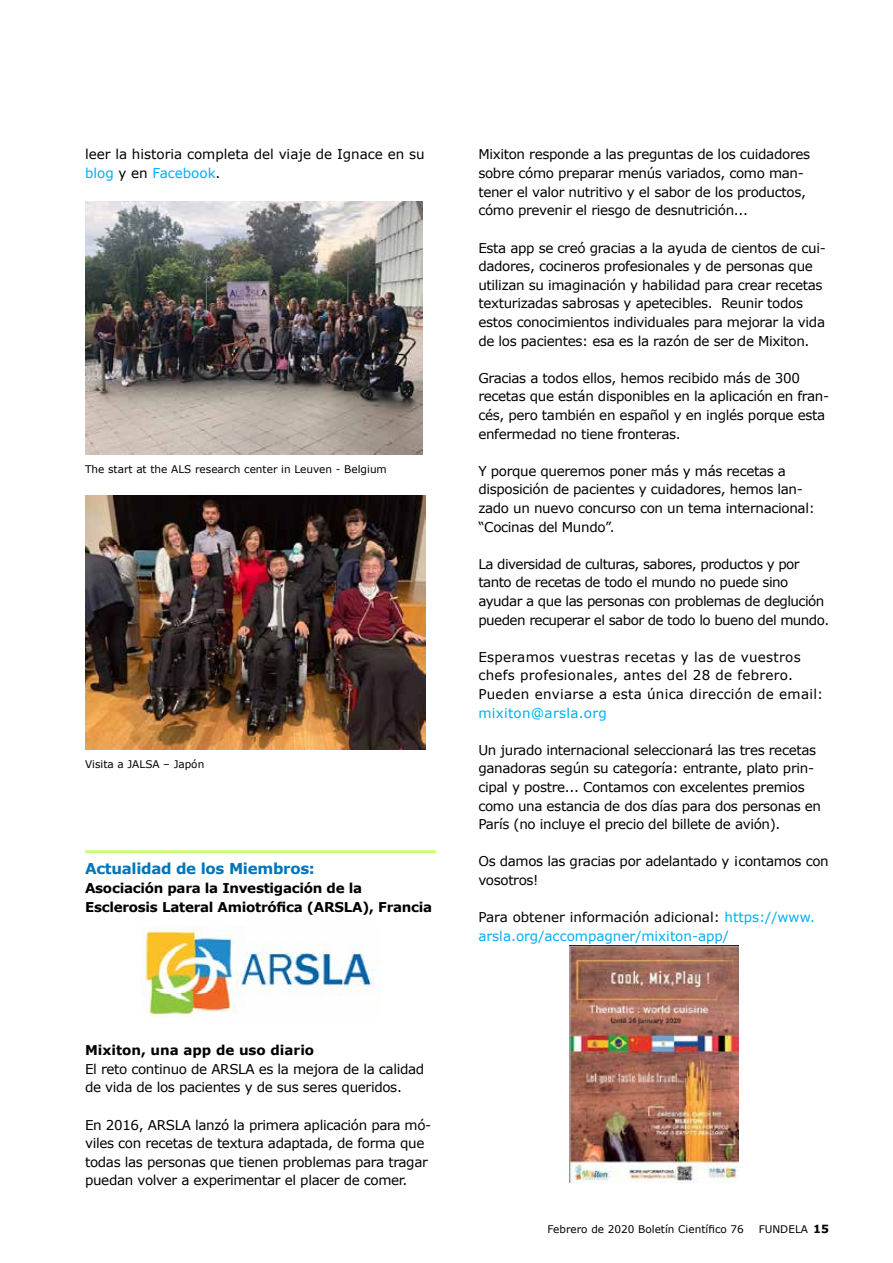
<style>
.page{position:relative;width:893px;height:1263px;background:#fff}
.page>*{position:absolute;margin:0;border:0;box-sizing:border-box;transform-origin:0 0}
.t1{font:700 15px "Verdana";letter-spacing:-.02em;color:#0075b8}
.t2{font:13.5px/18.6px "Verdana";letter-spacing:-.025em;color:#000}
.t3{font:13.5px/18.6px "Verdana";letter-spacing:.02em;color:#000}
.t4{font:13.5px/18.6px "Verdana";color:#00aeef}
.t5{font:700 13.5px/18.6px "Verdana";letter-spacing:-.02em;color:#000}
.t6{font:13.5px/18.6px "Verdana";color:#000}
.t7{font:700 13.5px "Verdana";color:#000}
.t8{font:13.5px "Verdana";letter-spacing:.02em;color:#00aeef}
.t9{font:10.5px "Verdana";color:#000}
.s1{color:#00aeef}
.s2{color:#000}
.s3{font-weight:700;font-size:11.25px}
</style>
<div class="page">
<hr style="left:85px;top:850px;width:351px;height:3px;background:#c9ff77">
<img style="left:85px;top:202px;width:338px;height:252px">
<img style="left:85px;top:496px;width:340px;height:253px">
<img style="left:141px;top:927px;width:238px;height:91px">
<img style="left:569px;top:945px;width:169px;height:238px">
<p class="t6" style="left:85px;top:145px;width:341px">leer la historia completa del viaje de Ignace en su <span class="s1">blog</span> y en <span class="s1">Facebook</span>.</p>
<p class="t9" style="left:85px;top:462px;width:303px">The start at the ALS research center in Leuven - Belgium</p>
<p class="t9" style="left:85px;top:757px;width:121px">Visita a JALSA – Japón</p>
<p class="t1" style="left:85px;top:858px;width:231px">Actualidad de los Miembros:</p>
<p class="t5" style="left:85px;top:878px;width:349px">Asociación para la Investigación de la<br>Esclerosis Lateral Amiotrófica (ARSLA), Francia</p>
<p class="t7" style="left:85px;top:1041px;width:231px">Mixiton, una app de uso diario</p>
<p class="t2" style="left:85px;top:1059px;width:341px">El reto continuo de ARSLA es la mejora de la calidad de vida de los pacientes y de sus seres queridos.</p>
<p class="t2" style="left:85px;top:1115px;width:348px">En 2016, ARSLA lanzó la primera aplicación para mó&shy;viles con recetas de textura adaptada, de forma que todas las personas que tienen problemas para tragar puedan volver a experimentar el placer de comer.</p>
<p class="t2" style="left:478px;top:145px;width:333px">Mixiton responde a las preguntas de los cuidadores sobre cómo preparar menús variados, como man&shy;tener el valor nutritivo y el sabor de los productos, cómo prevenir el riesgo de desnutrición...</p>
<p class="t2" style="left:478px;top:238px;width:349px">Esta app se creó gracias a la ayuda de cientos de cui&shy;dadores, cocineros profesionales y de personas que utilizan su imaginación y habilidad para crear recetas texturizadas sabrosas y apetecibles. Reunir todos estos conocimientos individuales para mejorar la vida de los pacientes: esa es la razón de ser de Mixiton.</p>
<p class="t2" style="left:478px;top:368px;width:352px">Gracias a todos ellos, hemos recibido más de 300 recetas que están disponibles en la aplicación en fran&shy;cés, pero también en español y en inglés porque esta enfermedad no tiene fronteras.</p>
<p class="t2" style="left:478px;top:461px;width:338px">Y porque queremos poner más y más recetas a disposición de pacientes y cuidadores, hemos lan&shy;zado un nuevo concurso con un tema internacional: “Cocinas del Mundo”.</p>
<p class="t2" style="left:478px;top:554px;width:352px">La diversidad de culturas, sabores, productos y por tanto de recetas de todo el mundo no puede sino ayudar a que las personas con problemas de deglución pueden recuperar el sabor de todo lo bueno del mundo.</p>
<p class="t3" style="left:478px;top:647px;width:347px">Esperamos vuestras recetas y las de vuestros chefs profesionales, antes del 28 de febrero.<br>Pueden enviarse a esta única dirección de email:</p>
<p class="t8" style="left:478px;top:703px;width:130px">mixiton@arsla.org</p>
<p class="t2" style="left:478px;top:740px;width:344px">Un jurado internacional seleccionará las tres recetas ganadoras según su categoría: entrante, plato prin&shy;cipal y postre... Contamos con excelentes premios como una estancia de dos días para dos personas en París (no incluye el precio del billete de avión).</p>
<p class="t2" style="left:478px;top:852px;width:352px">Os damos las gracias por adelantado y ¡contamos con vosotros!</p>
<p class="t4" style="left:478px;top:908px;width:338px"><span class="s2">Para obtener información adicional:</span> https://www. arsla.org/accompagner/mixiton-app/</p>
<p class="t9" style="left:547px;top:1222px;width:198px">Febrero de 2020 Boletín Científico 76</p>
<p class="t9" style="left:759px;top:1222px;width:72px">FUNDELA <span class="s3">15</span></p>
</div>
